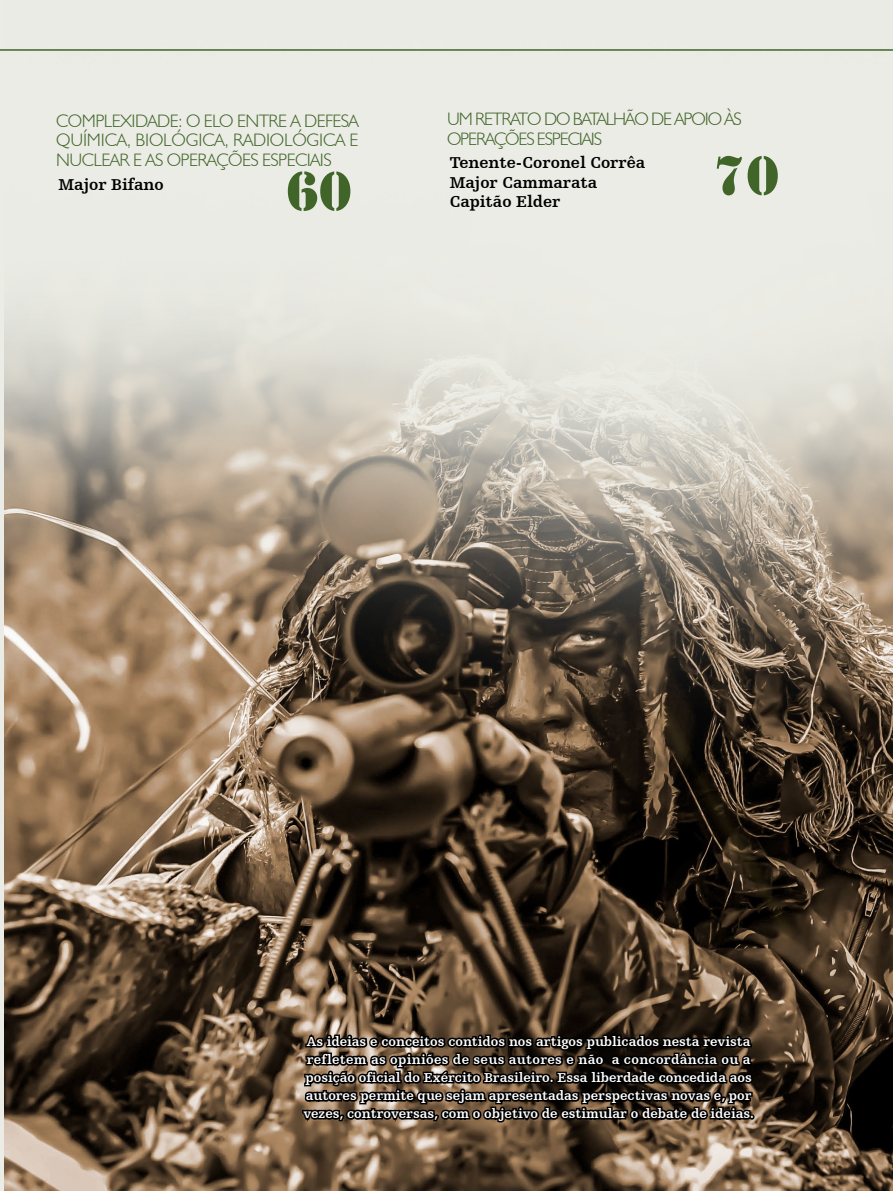
<style>
.page{position:relative;width:893px;height:1191px;background:#fff}
.page>*{position:absolute;margin:0;border:0;box-sizing:border-box;transform-origin:0 0}
.t1{font:57.9px "Army";color:#416529}
.t2{font:300 18px/19.5px "Humanist 521 BT";letter-spacing:-.03em;color:#416529;text-align:justify}
.t3{font:300 18px/19.5px "Humanist 521 BT";letter-spacing:-.06em;color:#416529}
.t4{font:700 16.5px/19.5px "Humanist Slabserif 712 BT";color:#000}
.t5{font:700 13.5px/18px "Humanist Slabserif 712 BT";color:#fff}
</style>
<div class="page">
<img style="left:4px;top:0;width:889px;height:1191px">
<hr style="left:0;top:49px;width:893px;height:2px;background:#416529">
<svg style="left:301px;top:1023px;width:456px;height:108px;background:#382c21"></svg>
<h2 class="t2" style="left:56px;top:110px;width:304px">COMPLEXIDADE: O ELO ENTRE A DEFESA QUÍMICA, BIOLÓGICA, RADIOLÓGICA E NUCLEAR E AS OPERAÇÕES ESPECIAIS</h2>
<p class="t4" style="left:58px;top:174px;width:107px">Major Bifano</p>
<h1 class="t1" style="left:285px;top:158px;width:68px">60</h1>
<h2 class="t3" style="left:447px;top:109px;width:296px">UM RETRATO DO BATALHÃO DE APOIO ÀS<br>OPERAÇÕES ESPECIAIS</h2>
<p class="t4" style="left:450px;top:152px;width:197px">Tenente-Coronel Corrêa<br>Major Cammarata</p>
<h1 class="t1" style="left:713px;top:142px;width:68px">70</h1>
<p class="t4" style="left:450px;top:191px;width:112px">Capitão Elder</p>
<p class="t5" style="left:303px;top:1032px;width:452px">As ideias e conceitos contidos nos artigos publicados nesta revista refletem as opiniões de seus autores e não a concordância ou a posição oficial do Exército Brasileiro. Essa liberdade concedida aos autores permite que sejam apresentadas perspectivas novas e, por vezes, controversas, com o objetivo de estimular o debate de ideias.</p>
</div>
